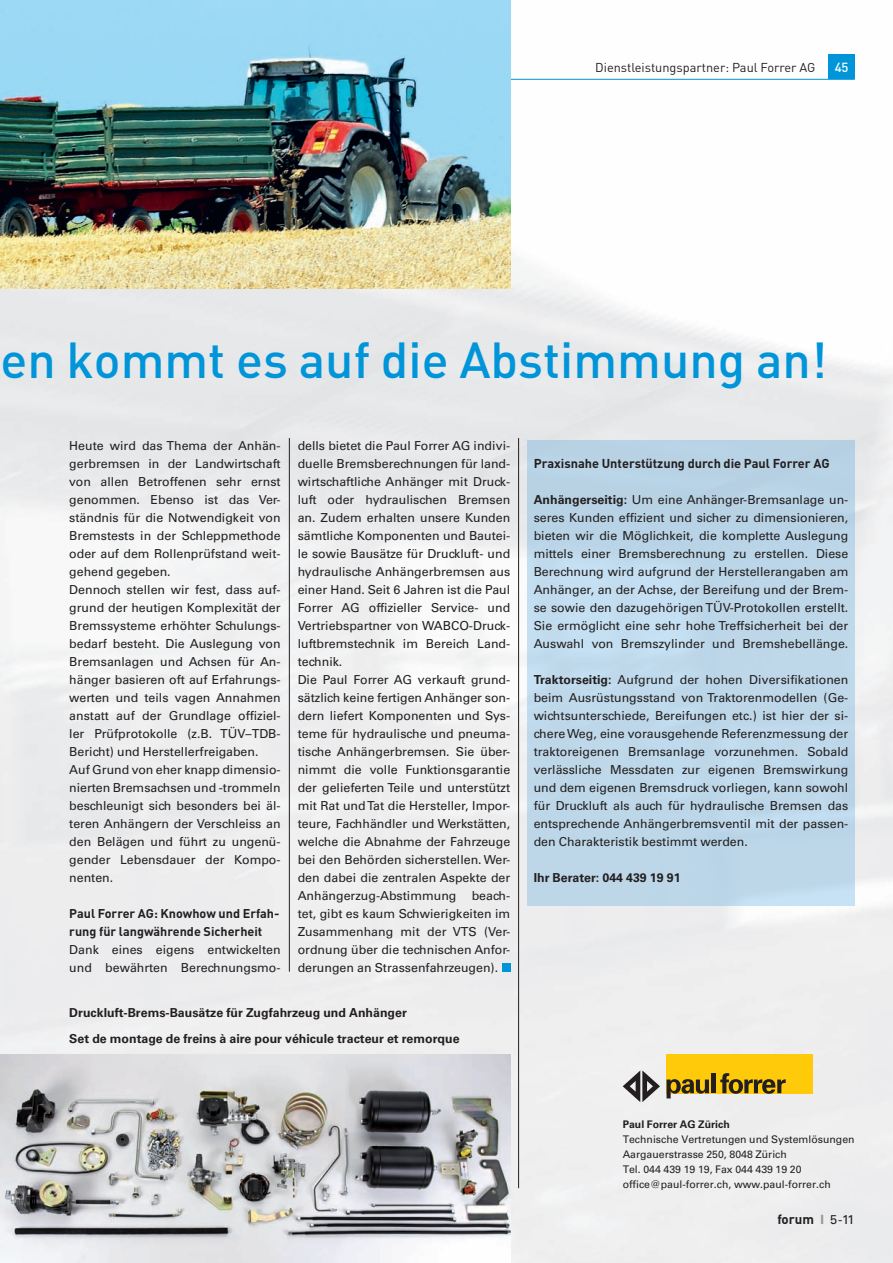
<style>
.page{position:relative;width:893px;height:1263px;background:#fff}
.page>*{position:absolute;margin:0;border:0;box-sizing:border-box;transform-origin:0 0}
.t1{font:500 49.95px "DIN";color:#0095d9}
.t2{font:700 13.35px "DIN";color:#231f20}
.t3{font:500 13.05px "DIN";color:#fff}
.t4{font:700 12.75px "DIN";color:#231f20}
.t5{font:12.75px "DIN";color:#231f20}
.t6{font:700 12.6px/18px "DIN";color:#231f20}
.t7{font:12.3px/18px "Univers";color:#231f20}
.t8{font:700 12.3px/26.5px "Univers";color:#231f20}
.t9{font:10.5px/15px "Univers";color:#231f20}
.t10{font:700 10.5px "Univers";color:#231f20}
.s1{font-weight:700}
.s2{font-family:"Univers";font-size:12.75px;color:#939598}
.s3{font-family:"Univers";font-weight:400;font-size:12.75px}
</style>
<div class="page">
<img style="left:0;top:0;width:857px;height:416px">
<img style="left:0;top:416px;width:567px;height:847px">
<div style="left:810px;top:470px;width:48px;height:793px;background:#ededee"></div>
<div style="left:567px;top:906px;width:243px;height:357px;background:#efeff0"></div>
<div style="left:828px;top:54px;width:27px;height:25px;background:#0095d9"></div>
<hr style="left:68px;top:79px;width:787px;height:1px;background:#0095d9">
<div style="left:502px;top:963px;width:8px;height:9px;background:#0095d9"></div>
<hr style="left:289px;top:438px;width:1px;height:534px;background:#231f20">
<hr style="left:518px;top:438px;width:1px;height:750px;background:#231f20">
<img style="left:0;top:0;width:510px;height:288px">
<img style="left:527px;top:440px;width:328px;height:466px">
<img style="left:0;top:1055px;width:510px;height:208px">
<div style="left:667px;top:1054px;width:146px;height:39px;background:#feca0a"></div>
<svg style="left:623px;top:1070px;width:37px;height:32px"></svg>
<svg style="left:667px;top:1079px;width:42px;height:19px"></svg>
<hr style="left:711px;top:1073px;width:4px;height:20px;background:#231f20">
<svg style="left:720px;top:1073px;width:66px;height:21px"></svg>
<p class="t5" style="left:595px;top:59px;width:222px">Dienstleistungspartner: Paul Forrer AG</p>
<p class="t3" style="left:835px;top:59px;width:15px">45</p>
<h1 class="t1" style="left:0;top:328px;width:828px">en kommt es auf die Abstimmung an!</h1>
<p class="t7" style="left:69px;top:437px;width:213px">Heute wird das Thema der Anhän&shy;gerbremsen in der Landwirtschaft von allen Betroffenen sehr ernst genommen. Ebenso ist das Ver&shy;ständnis für die Notwendigkeit von<br>Bremstests in der Schleppmethode oder auf dem Rollenprüfstand weit&shy;gehend gegeben.<br>Dennoch stellen wir fest, dass auf&shy;grund der heutigen Komplexität der<br>Bremssysteme erhöhter Schulungs&shy;bedarf besteht. Die Auslegung von<br>Bremsanlagen und Achsen für An&shy;hänger basieren oft auf Erfahrungs&shy;werten und teils vagen Annahmen anstatt auf der Grundlage offiziel&shy;ler Prüfprotokolle (z.B. TÜV–TDB-<br>Bericht) und Herstellerfreigaben.<br>Auf Grund von eher knapp dimensio&shy;nierten Bremsachsen und -trommeln beschleunigt sich besonders bei äl&shy;teren Anhängern der Verschleiss an den Belägen und führt zu ungenü&shy;gender Lebensdauer der Kompo&shy;nenten.</p>
<p class="t6" style="left:69px;top:904px;width:212px">Paul Forrer AG: Knowhow und Erfah&shy;rung für langwährende Sicherheit</p>
<p class="t7" style="left:69px;top:941px;width:213px">Dank eines eigens entwickelten und bewährten Berechnungsmo-</p>
<p class="t7" style="left:298px;top:437px;width:214px">dells bietet die Paul Forrer AG indivi&shy;duelle Bremsberechnungen für land&shy;wirtschaftliche Anhänger mit Druck&shy;luft oder hydraulischen Bremsen an. Zudem erhalten unsere Kunden sämtliche Komponenten und Bautei&shy;le sowie Bausätze für Druckluft- und hydraulische Anhängerbremsen aus einer Hand. Seit 6 Jahren ist die Paul Forrer AG offizieller Service- und Vertriebspartner von WABCO-Druck&shy;luftbremstechnik im Bereich Land&shy;technik.<br>Die Paul Forrer AG verkauft grund&shy;sätzlich keine fertigen Anhänger son&shy;dern liefert Komponenten und Sys&shy;teme für hydraulische und pneuma&shy;tische Anhängerbremsen. Sie über&shy;nimmt die volle Funktionsgarantie der gelieferten Teile und unterstützt mit Rat und Tat die Hersteller, Impor&shy;teure, Fachhändler und Werkstätten, welche die Abnahme der Fahrzeuge bei den Behörden sicherstellen. Wer&shy;den dabei die zentralen Aspekte der Anhängerzug-Abstimmung beach&shy;tet, gibt es kaum Schwierigkeiten im Zusammenhang mit der VTS (Ver&shy;ordnung über die technischen Anfor&shy;derungen an Strassenfahrzeugen).</p>
<p class="t8" style="left:69px;top:999px;width:392px">Druckluft-Brems-Bausätze für Zugfahrzeug und Anhänger<br>Set de montage de freins à aire pour véhicule tracteur et remorque</p>
<p class="t4" style="left:534px;top:455px;width:298px">Praxisnahe Unterstützung durch die Paul Forrer AG</p>
<p class="t7" style="left:534px;top:491px;width:316px;text-align:justify"><span class="s1">Anhängerseitig:</span> Um eine Anhänger-Bremsanlage un&shy;seres Kunden effizient und sicher zu dimensionieren, bieten wir die Möglichkeit, die komplette Auslegung mittels einer Bremsberechnung zu erstellen. Diese Berechnung wird aufgrund der Herstellerangaben am Anhänger, an der Achse, der Bereifung und der Brem&shy;se sowie den dazugehörigen TÜV-Protokollen erstellt.<br>Sie ermöglicht eine sehr hohe Treffsicherheit bei der Auswahl von Bremszylinder und Bremshebellänge.</p>
<p class="t7" style="left:534px;top:671px;width:316px;text-align:justify"><span class="s1">Traktorseitig:</span> Aufgrund der hohen Diversifikationen beim Ausrüstungsstand von Traktorenmodellen (Ge&shy;wichtsunterschiede, Bereifungen etc.) ist hier der si&shy;chere Weg, eine vorausgehende Referenzmessung der traktoreigenen Bremsanlage vorzunehmen. Sobald verlässliche Messdaten zur eigenen Bremswirkung und dem eigenen Bremsdruck vorliegen, kann sowohl für Druckluft als auch für hydraulische Bremsen das entsprechende Anhängerbremsventil mit der passen&shy;den Charakteristik bestimmt werden.</p>
<p class="t8" style="left:534px;top:865px;width:148px">Ihr Berater: 044 439 19 91</p>
<p class="t10" style="left:623px;top:1118px;width:109px">Paul Forrer AG Zürich</p>
<p class="t9" style="left:623px;top:1131px;width:233px">Technische Vertretungen und Systemlösungen Aargauerstrasse 250, 8048 Zürich<br>Tel. 044 439 19 19, Fax 044 439 19 20 office@paul-forrer.ch, www.paul-forrer.ch</p>
<p class="t2" style="left:777px;top:1210px;width:79px">forum <span class="s2">I</span> <span class="s3">5-11</span></p>
</div>
